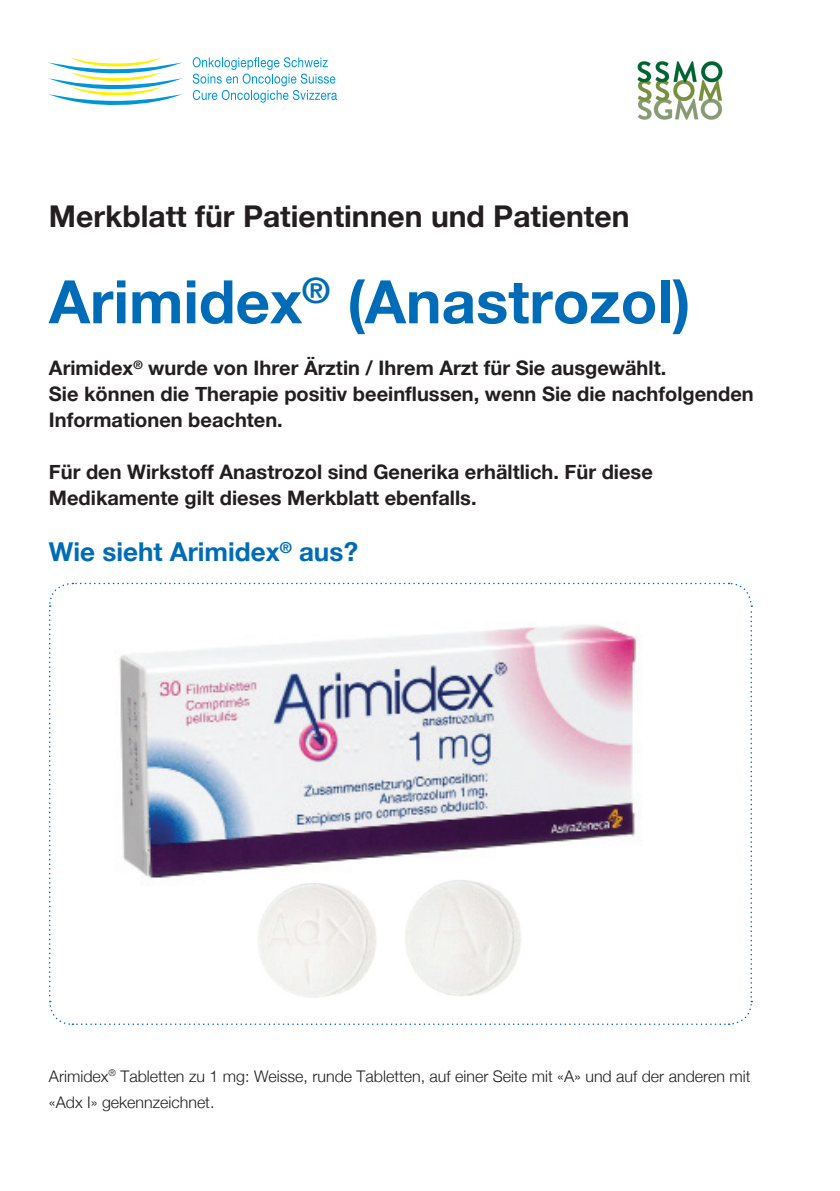
<style>
.page{position:relative;width:840px;height:1191px;background:#fff}
.page>*{position:absolute;margin:0;border:0;box-sizing:border-box;transform-origin:0 0}
.t1{font:700 60px "Helvetica Neue";color:#006bb6}
.t2{font:700 30px "Helvetica Neue";color:#231f20}
.t3{font:700 26px "Helvetica Neue";color:#006bb6}
.t4{font:700 20px "Helvetica Neue";color:#231f20}
.t5{font:300 16px/26px "Helvetica Neue";color:#231f20}
</style>
<div class="page">
<svg style="left:49px;top:582px;width:703px;height:443px"></svg>
<img style="left:637px;top:61px;width:84px;height:59px">
<svg style="left:48px;top:57px;width:135px;height:48px"></svg>
<svg style="left:193px;top:57px;width:144px;height:46px"></svg>
<img style="left:102px;top:609px;width:556px;height:289px">
<img style="left:249px;top:876px;width:131px;height:129px">
<img style="left:404px;top:874px;width:122px;height:128px">
<p class="t2" style="left:49px;top:193px;width:581px">Merkblatt für Patientinnen und Patienten</p>
<p class="t1" style="left:49px;top:255px;width:643px">Arimidex<sup>®</sup> (Anastrozol)</p>
<p class="t4" style="left:49px;top:352px;width:618px">Arimidex<sup>®</sup> wurde von Ihrer Ärztin / Ihrem Arzt für Sie ausgewählt.</p>
<p class="t4" style="left:49px;top:378px;width:705px">Sie können die Therapie positiv beeinflussen, wenn Sie die nachfolgenden</p>
<p class="t4" style="left:49px;top:404px;width:235px">Informationen beachten.</p>
<p class="t4" style="left:49px;top:456px;width:605px">Für den Wirkstoff Anastrozol sind Generika erhältlich. Für diese</p>
<p class="t4" style="left:49px;top:482px;width:429px">Medikamente gilt dieses Merkblatt ebenfalls.</p>
<p class="t3" style="left:49px;top:532px;width:310px">Wie sieht Arimidex<sup>®</sup> aus ?</p>
<p class="t5" style="left:49px;top:1061px;width:702px">Arimidex<sup>®</sup> Tabletten zu 1 mg: Weisse, runde Tabletten, auf einer Seite mit «A» und auf der anderen mit «Adx I» gekennzeichnet.</p>
</div>
